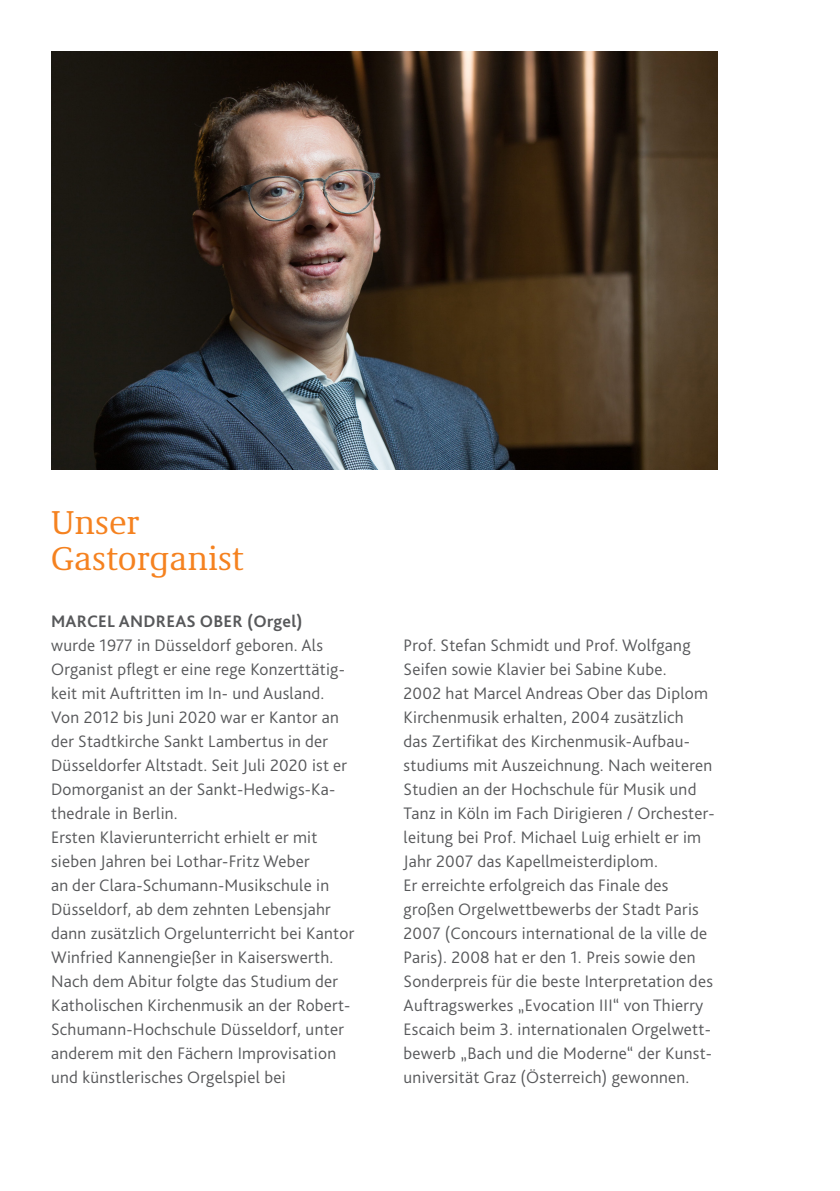
<style>
.page{position:relative;width:840px;height:1191px;background:#fff}
.page>*{position:absolute;margin:0;border:0;box-sizing:border-box;transform-origin:0 0}
.t1{font:34px/36px "Demos Next Pro";color:#f58220}
.t2{font:300 17.4px/24px "Bliss Pro";letter-spacing:.015em;color:#57585a}
.t3{font:700 17.4px "Bliss Pro";letter-spacing:.015em;color:#57585a}
</style>
<div class="page">
<img style="left:51px;top:51px;width:666px;height:419px">
<h1 class="t1" style="left:51px;top:503px;width:194px">Unser<br>Gastorganist</h1>
<p class="t3" style="left:51px;top:610px;width:253px">MARCEL ANDREAS OBER (Orgel)</p>
<p class="t2" style="left:51px;top:633px;width:305px">wurde 1977 in Düsseldorf geboren. Als Organist pflegt er eine rege Konzerttätig&shy;keit mit Auftritten im In- und Ausland.<br>Von 2012 bis Juni 2020 war er Kantor an der Stadtkirche Sankt Lambertus in der Düsseldorfer Altstadt. Seit Juli 2020 ist er Domorganist an der Sankt-Hedwigs-Ka&shy;thedrale in Berlin.<br>Ersten Klavierunterricht erhielt er mit sieben Jahren bei Lothar-Fritz Weber<br>an der Clara-Schumann-Musikschule in Düsseldorf, ab dem zehnten Lebensjahr dann zusätzlich Orgelunterricht bei Kantor Winfried Kannengießer in Kaiserswerth.<br>Nach dem Abitur folgte das Studium der Katholischen Kirchenmusik an der Robert-Schumann-Hochschule Düsseldorf, unter anderem mit den Fächern Improvisation und künstlerisches Orgelspiel bei</p>
<p class="t2" style="left:403px;top:633px;width:312px">Prof. Stefan Schmidt und Prof. Wolfgang Seifen sowie Klavier bei Sabine Kube.<br>2002 hat Marcel Andreas Ober das Diplom Kirchenmusik erhalten, 2004 zusätzlich<br>das Zertifikat des Kirchenmusik-Aufbau&shy;studiums mit Auszeichnung. Nach weiteren Studien an der Hochschule für Musik und Tanz in Köln im Fach Dirigieren / Orchester&shy;leitung bei Prof. Michael Luig erhielt er im Jahr 2007 das Kapellmeisterdiplom.<br>Er erreichte erfolgreich das Finale des großen Orgelwettbewerbs der Stadt Paris 2007 (Concours international de la ville de Paris). 2008 hat er den 1. Preis sowie den Sonderpreis für die beste Interpretation des Auftragswerkes „Evocation III“ von Thierry Escaich beim 3. internationalen Orgelwett&shy;bewerb „Bach und die Moderne“ der Kunst&shy;universität Graz (Österreich) gewonnen.</p>
</div>
